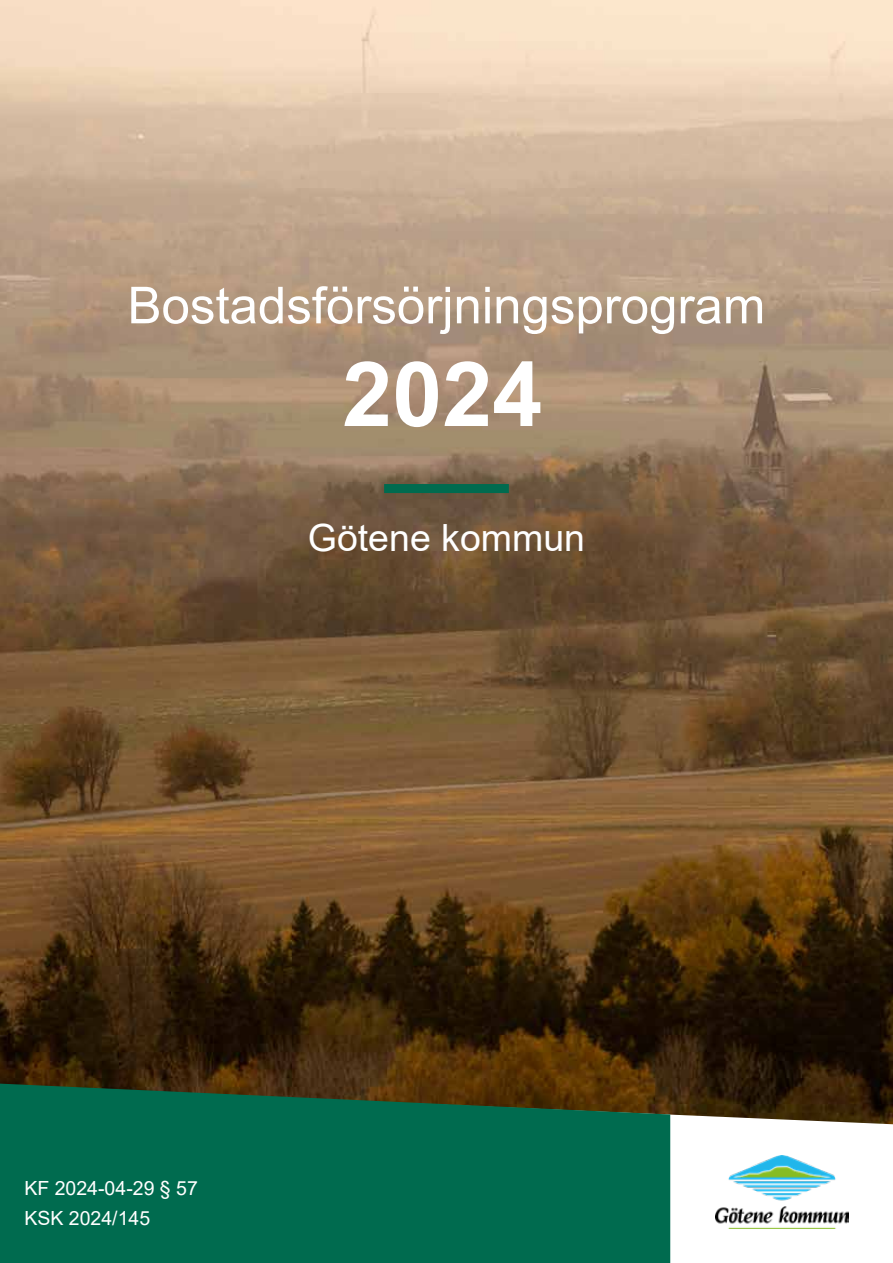
<style>
.page{position:relative;width:893px;height:1263px;background:#fff}
.page>*{position:absolute;margin:0;border:0;box-sizing:border-box;transform-origin:0 0}
.t1{font:700 90px "Arial";color:#fff}
.t2{font:51px "Arial";color:#fff}
.t3{font:37.5px "Arial";color:#fff}
.t4{font:19.5px/30px "Arial";color:#fff}
</style>
<div class="page">
<img style="left:0;top:0;width:893px;height:1085px">
<svg style="left:670px;top:1085px;width:223px;height:178px"></svg>
<div style="left:384px;top:484px;width:125px;height:9px;background:#006b4f"></div>
<svg style="left:0;top:1083px;width:670px;height:180px;background:#076548"></svg>
<img style="left:715px;top:1155px;width:133px;height:73px">
<p class="t2" style="left:128px;top:270px;width:639px">Bostadsförsörjningsprogram</p>
<h1 class="t1" style="left:342px;top:331px;width:202px">2024</h1>
<p class="t3" style="left:308px;top:512px;width:279px">Götene kommun</p>
<p class="t4" style="left:24px;top:1173px;width:175px">KF 2024-04-29 § 57<br>KSK 2024/145</p>
</div>
